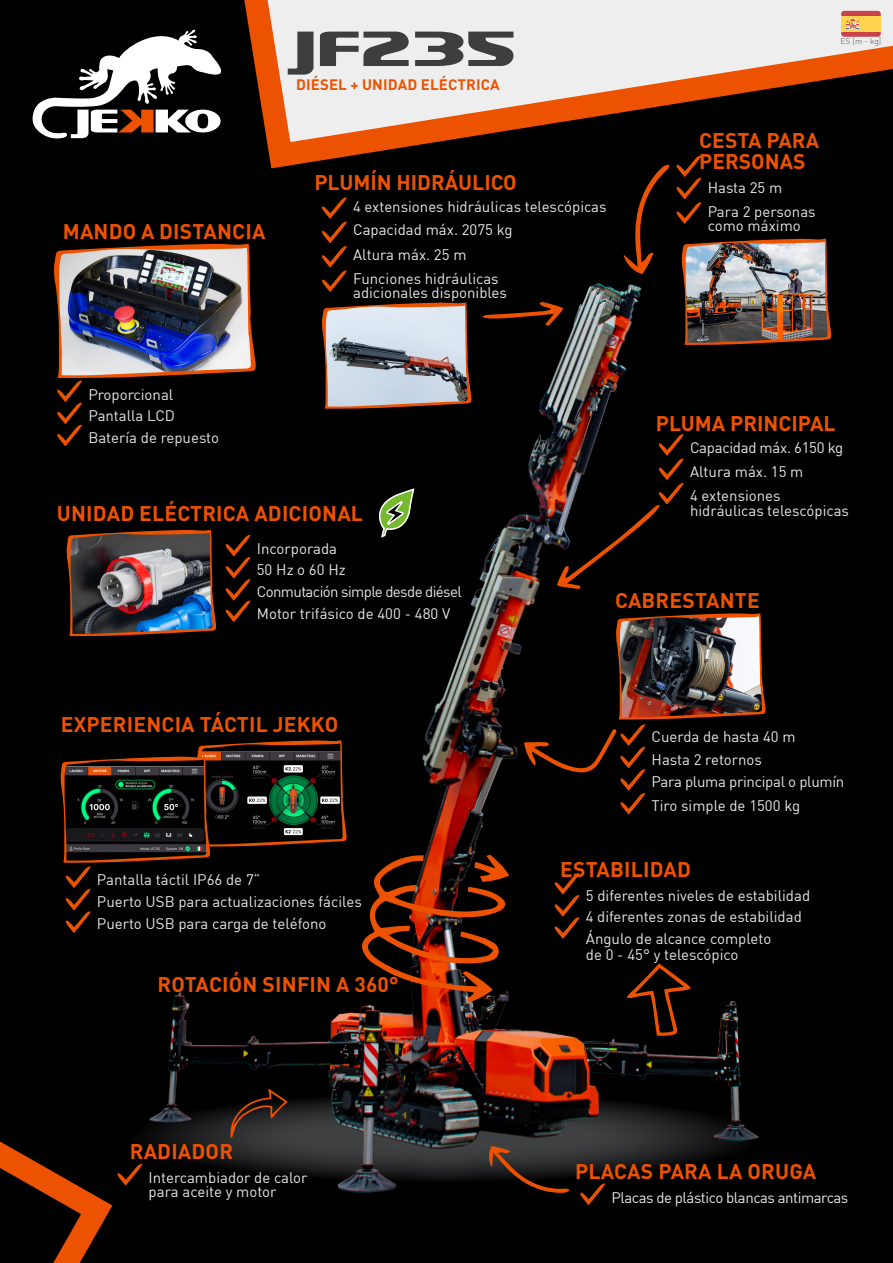
<style>
.page{position:relative;width:893px;height:1263px;background:#000001}
.page>*{position:absolute;margin:0;border:0;box-sizing:border-box;transform-origin:0 0}
.t1{font:700 21px/21px "DIN Pro";letter-spacing:.01em;color:#ed5200}
.t2{font:15px/13.5px "DIN";color:#e6e7e9}
.t3{font:15px "DIN";letter-spacing:-.02em;color:#e6e7e9}
.t4{font:15px "DIN";letter-spacing:-.03em;color:#e6e7e9}
.t5{font:15px "DIN";letter-spacing:-.04em;color:#e6e7e9}
.t6{font:700 15px "DIN Pro";letter-spacing:.01em;color:#ed5200}
.t7{font:300 8.25px "DIN Pro";color:#4f5252}
</style>
<div class="page">
<svg style="left:32px;top:29px;width:190px;height:110px"></svg>
<img style="left:149px;top:168px;width:647px;height:1025px">
<svg style="left:360px;top:854px;width:149px;height:149px"></svg>
<svg style="left:624px;top:168px;width:46px;height:106px"></svg>
<svg style="left:322px;top:302px;width:150px;height:107px;background:#ada8ab"></svg>
<img style="left:67px;top:530px;width:149px;height:106px">
<svg style="left:482px;top:302px;width:81px;height:25px"></svg>
<svg style="left:370px;top:489px;width:45px;height:68px"></svg>
<svg style="left:580px;top:1183px;width:26px;height:22px"></svg>
<svg style="left:0;top:1141px;width:143px;height:122px"></svg>
<svg style="left:225px;top:535px;width:26px;height:87px"></svg>
<svg style="left:554px;top:873px;width:26px;height:65px"></svg>
<img style="left:54px;top:244px;width:202px;height:202px">
<svg style="left:557px;top:434px;width:128px;height:155px"></svg>
<svg style="left:321px;top:197px;width:27px;height:95px"></svg>
<img style="left:682px;top:239px;width:150px;height:106px">
<svg style="left:676px;top:168px;width:26px;height:56px"></svg>
<svg style="left:488px;top:1146px;width:82px;height:47px"></svg>
<svg style="left:627px;top:963px;width:64px;height:73px"></svg>
<svg style="left:60px;top:740px;width:287px;height:193px"></svg>
<svg style="left:524px;top:613px;width:242px;height:201px"></svg>
<svg style="left:230px;top:1088px;width:58px;height:50px"></svg>
<svg style="left:244px;top:0;width:649px;height:168px"></svg>
<svg style="left:841px;top:11px;width:40px;height:26px"></svg>
<p class="t1" style="left:63px;top:220px;width:204px">MANDO A DISTANCIA</p>
<p class="t6" style="left:296px;top:75px;width:205px">DIÉSEL + UNIDAD ELÉCTRICA</p>
<p class="t1" style="left:314px;top:171px;width:204px">PLUMÍN HIDRÁULICO</p>
<p class="t2" style="left:353px;top:200px;width:255px">4 extensiones hidráulicas telescópicas</p>
<p class="t2" style="left:353px;top:223px;width:161px">Capacidad máx. 2075 kg</p>
<p class="t2" style="left:353px;top:247px;width:115px">Altura máx. 25 m</p>
<p class="t2" style="left:353px;top:272px;width:155px">Funciones hidráulicas adicionales disponibles</p>
<p class="t7" style="left:841px;top:36px;width:42px">ES [m - kg]</p>
<p class="t1" style="left:699px;top:129px;width:121px">CESTA PARA<br>PERSONAS</p>
<p class="t2" style="left:708px;top:180px;width:76px">Hasta 25 m</p>
<p class="t2" style="left:708px;top:205px;width:109px">Para 2 personas como máximo</p>
<p class="t2" style="left:88px;top:387px;width:87px">Proporcional</p>
<p class="t2" style="left:88px;top:408px;width:88px">Pantalla LCD</p>
<p class="t2" style="left:88px;top:430px;width:132px">Batería de repuesto</p>
<p class="t1" style="left:57px;top:502px;width:308px">UNIDAD ELÉCTRICA ADICIONAL</p>
<p class="t2" style="left:257px;top:541px;width:82px">Incorporada</p>
<p class="t2" style="left:257px;top:563px;width:90px">50 Hz o 60 Hz</p>
<p class="t5" style="left:257px;top:582px;width:207px">Conmutación simple desde diésel</p>
<p class="t2" style="left:257px;top:606px;width:195px">Motor trifásico de 400 - 480 V</p>
<p class="t1" style="left:656px;top:412px;width:181px">PLUMA PRINCIPAL</p>
<p class="t3" style="left:690px;top:439px;width:155px">Capacidad máx. 6150 kg</p>
<p class="t2" style="left:690px;top:464px;width:115px">Altura máx. 15 m</p>
<p class="t2" style="left:690px;top:488px;width:160px;line-height:15px">4 extensiones hidráulicas telescópicas</p>
<p class="t1" style="left:615px;top:589px;width:146px">CABRESTANTE</p>
<p class="t1" style="left:61px;top:713px;width:279px">EXPERIENCIA TÁCTIL JEKKO</p>
<p class="t2" style="left:652px;top:730px;width:146px">Cuerda de hasta 40 m</p>
<p class="t2" style="left:652px;top:752px;width:112px">Hasta 2 retornos</p>
<p class="t3" style="left:652px;top:772px;width:194px">Para pluma principal o plumín</p>
<p class="t2" style="left:652px;top:798px;width:150px">Tiro simple de 1500 kg</p>
<p class="t2" style="left:97px;top:872px;width:165px">Pantalla táctil IP66 de 7”</p>
<p class="t2" style="left:97px;top:894px;width:266px">Puerto USB para actualizaciones fáciles</p>
<p class="t2" style="left:97px;top:917px;width:231px">Puerto USB para carga de teléfono</p>
<p class="t1" style="left:157px;top:973px;width:243px">ROTACIÓN SINFIN A 360°</p>
<p class="t1" style="left:130px;top:1140px;width:105px">RADIADOR</p>
<p class="t2" style="left:149px;top:1170px;width:160px">Intercambiador de calor para aceite y motor</p>
<p class="t1" style="left:560px;top:858px;width:132px">ESTABILIDAD</p>
<p class="t2" style="left:586px;top:888px;width:226px">5 diferentes niveles de estabilidad</p>
<p class="t2" style="left:586px;top:909px;width:217px">4 diferentes zonas de estabilidad</p>
<p class="t2" style="left:586px;top:930px;width:187px;line-height:16.5px">Ángulo de alcance completo de 0 - 45° y telescópico</p>
<p class="t1" style="left:575px;top:1160px;width:243px">PLACAS PARA LA ORUGA</p>
<p class="t4" style="left:611px;top:1188px;width:238px">Placas de plástico blancas antimarcas</p>
</div>
